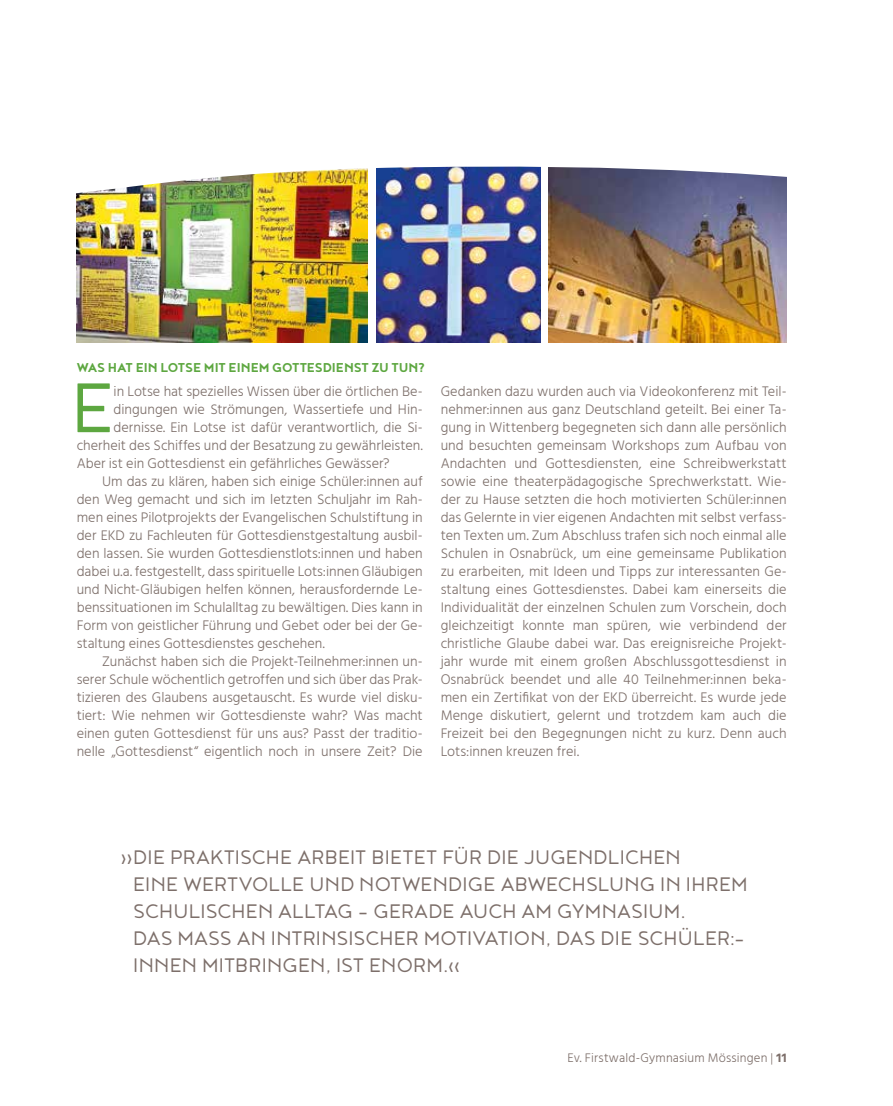
<style>
.page{position:relative;width:893px;height:1106px;background:#fff}
.page>*{position:absolute;margin:0;border:0;box-sizing:border-box;transform-origin:0 0}
.t1{font:300 85.8px "Noyh";color:#5da740}
.t2{font:300 24px/27px "Noyh";letter-spacing:.005em;color:#7d6f6a}
.t3{font:700 15.75px "Noyh";letter-spacing:-.01em;color:#5da740}
.t4{font:300 14.25px/18px "Hind Vadodara";color:#7d6f6a;text-align:justify}
.t5{font:300 12.75px "Hind Vadodara";letter-spacing:.01em;color:#7d6f6a}
.s1{font-weight:700}
</style>
<div class="page">
<img style="left:376px;top:251px;width:164px;height:91px">
<img style="left:77px;top:251px;width:291px;height:91px">
<img style="left:549px;top:251px;width:238px;height:91px">
<img style="left:76px;top:166px;width:711px;height:85px">
<p class="t3" style="left:77px;top:358px;width:350px">WAS HAT EIN LOTSE MIT EINEM GOTTESDIENST ZU TUN?</p>
<h1 class="t1" style="left:71px;top:361px;width:45px">E</h1>
<p class="t4" style="left:114px;top:382px;width:311px">in Lotse hat spezielles Wissen über die örtlichen Be-</p>
<p class="t4" style="left:114px;top:400px;width:311px">dingungen wie Strömungen, Wassertiefe und Hin-</p>
<p class="t4" style="left:114px;top:418px;width:311px">dernisse. Ein Lotse ist dafür verantwortlich, die Si-</p>
<p class="t4" style="left:77px;top:436px;width:347px">cherheit des Schiffes und der Besatzung zu gewährleisten.</p>
<p class="t4" style="left:77px;top:454px;width:314px">Aber ist ein Gottesdienst ein gefährliches Gewässer?</p>
<p class="t4" style="left:102px;top:472px;width:322px">Um das zu klären, haben sich einige Schüler:innen auf</p>
<p class="t4" style="left:77px;top:490px;width:347px">den Weg gemacht und sich im letzten Schuljahr im Rah-</p>
<p class="t4" style="left:77px;top:508px;width:347px">men eines Pilotprojekts der Evangelischen Schulstiftung in</p>
<p class="t4" style="left:77px;top:526px;width:347px">der EKD zu Fachleuten für Gottesdienstgestaltung ausbil-</p>
<p class="t4" style="left:77px;top:544px;width:347px">den lassen. Sie wurden Gottesdienstlots:innen und haben</p>
<p class="t4" style="left:77px;top:562px;width:347px">dabei u.a. festgestellt, dass spirituelle Lots:innen Gläubigen</p>
<p class="t4" style="left:77px;top:580px;width:347px">und Nicht-Gläubigen helfen können, herausfordernde Le-</p>
<p class="t4" style="left:77px;top:598px;width:347px">benssituationen im Schulalltag zu bewältigen. Dies kann in</p>
<p class="t4" style="left:77px;top:616px;width:347px">Form von geistlicher Führung und Gebet oder bei der Ge-</p>
<p class="t4" style="left:77px;top:634px;width:250px">staltung eines Gottesdienstes geschehen.</p>
<p class="t4" style="left:102px;top:652px;width:322px">Zunächst haben sich die Projekt-Teilnehmer:innen un-</p>
<p class="t4" style="left:77px;top:670px;width:347px">serer Schule wöchentlich getroffen und sich über das Prak-</p>
<p class="t4" style="left:77px;top:688px;width:347px">tizieren des Glaubens ausgetauscht. Es wurde viel disku-</p>
<p class="t4" style="left:77px;top:706px;width:347px">tiert: Wie nehmen wir Gottesdienste wahr? Was macht</p>
<p class="t4" style="left:77px;top:724px;width:347px">einen guten Gottesdienst für uns aus? Passt der traditio-</p>
<p class="t4" style="left:77px;top:742px;width:347px">nelle „Gottesdienst“ eigentlich noch in unsere Zeit? Die</p>
<p class="t4" style="left:441px;top:382px;width:347px">Gedanken dazu wurden auch via Videokonferenz mit Teil&shy;nehmer:innen aus ganz Deutschland geteilt. Bei einer Ta&shy;gung in Wittenberg begegneten sich dann alle persönlich und besuchten gemeinsam Workshops zum Aufbau von Andachten und Gottesdiensten, eine Schreibwerkstatt sowie eine theaterpädagogische Sprechwerkstatt. Wie&shy;der zu Hause setzten die hoch motivierten Schüler:innen das Gelernte in vier eigenen Andachten mit selbst verfass&shy;ten Texten um. Zum Abschluss trafen sich noch einmal alle Schulen in Osnabrück, um eine gemeinsame Publikation zu erarbeiten, mit Ideen und Tipps zur interessanten Ge&shy;staltung eines Gottesdienstes. Dabei kam einerseits die Individualität der einzelnen Schulen zum Vorschein, doch gleichzeitigt konnte man spüren, wie verbindend der christliche Glaube dabei war. Das ereignisreiche Projekt&shy;jahr wurde mit einem großen Abschlussgottesdienst in Osnabrück beendet und alle 40 Teilnehmer:innen beka&shy;men ein Zertifikat von der EKD überreicht. Es wurde jede Menge diskutiert, gelernt und trotzdem kam auch die Freizeit bei den Begegnungen nicht zu kurz. Denn auch Lots:innen kreuzen frei.</p>
<p class="t2" style="left:133px;top:843px;width:616px;text-indent:-13px">»DIE PRAKTISCHE ARBEIT BIETET FÜR DIE JUGENDLICHEN<br>EINE WERTVOLLE UND NOTWENDIGE ABWECHSLUNG IN IHREM SCHULISCHEN ALLTAG – GERADE AUCH AM GYMNASIUM.<br>DAS MASS AN INTRINSISCHER MOTIVATION, DAS DIE SCHÜLER:- INNEN MITBRINGEN, IST ENORM.«</p>
<p class="t5" style="left:568px;top:1049px;width:221px">Ev. Firstwald-Gymnasium Mössingen | <span class="s1">11</span></p>
</div>
